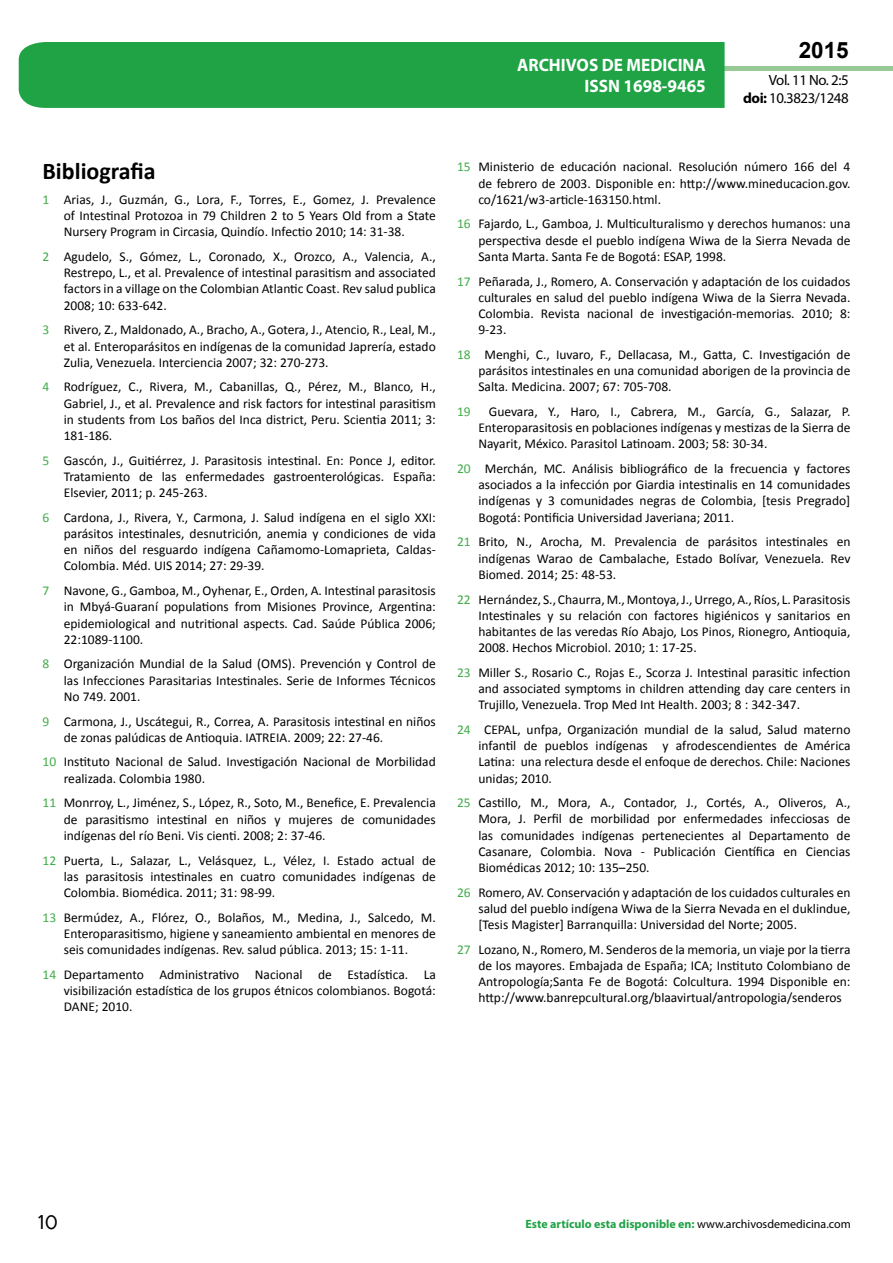
<style>
.page{position:relative;width:893px;height:1263px;background:#fff}
.page>*{position:absolute;margin:0;border:0;box-sizing:border-box;transform-origin:0 0}
.t1{font:25.5px "Tunga";color:#000}
.t2{font:700 24px "Calibri";color:#000}
.t3{font:700 22.5px "Arial";color:#000}
.t4{font:700 18px/21.6px "Myriad Pro";color:#fff;text-align:right;scale:.96 1}
.t5{font:14.85px/17.9px "Myriad Pro";letter-spacing:-.03em;color:#000;text-align:right}
.t6{font:13.5px/16.2px "Calibri";color:#000;text-align:justify}
.t7{font:13.5px "Calibri";color:#41ad49}
.t8{font:700 12px "Myriad Pro";color:#1fa345}
.s1{font-weight:700}
.s2{color:#41ad49}
.s3{color:#1da34a}
.s4{font-weight:400;color:#000}
</style>
<div class="page">
<div style="left:722px;top:66px;width:171px;height:5px;background:#96c996"></div>
<div style="left:19px;top:42px;width:706px;height:66px;background:#1fa345"></div>
<h3 class="t4" style="left:517px;top:53px;width:198px">ARCHIVOS DE MEDICINA<br>ISSN 1698-9465</h3>
<h3 class="t3" style="left:799px;top:35px;width:52px">2015</h3>
<p class="t5" style="left:743px;top:71px;width:107px">Vol. 11 No. 2:5 <span class="s1">doi:</span> 10.3823/1248</p>
<h2 class="t2" style="left:43px;top:156px;width:115px">Bibliografia</h2>
<p class="t6" style="left:64px;top:191px;width:374px;text-indent:-21px"><span class="s2">1</span> Arias, J., Guzmán, G., Lora, F., Torres, E., Gomez, J. Prevalence of Intestinal Protozoa in 79 Children 2 to 5 Years Old from a State Nursery Program in Circasia, Quindío. Infectio 2010; 14: 31-38.</p>
<p class="t6" style="left:64px;top:248px;width:374px;text-indent:-21px"><span class="s2">2</span> Agudelo, S., Gómez, L., Coronado, X., Orozco, A., Valencia, A., Restrepo, L., et al. Prevalence of intestinal parasitism and associated factors in a village on the Colombian Atlantic Coast. Rev salud publica 2008; 10: 633-642.</p>
<p class="t6" style="left:64px;top:322px;width:374px;text-indent:-21px"><span class="s2">3</span> Rivero, Z., Maldonado, A., Bracho, A., Gotera, J., Atencio, R., Leal, M., et al. Enteroparásitos en indígenas de la comunidad Japrería, estado Zulia, Venezuela. Interciencia 2007; 32: 270-273.</p>
<p class="t6" style="left:64px;top:379px;width:374px;text-indent:-21px"><span class="s2">4</span> Rodríguez, C., Rivera, M., Cabanillas, Q., Pérez, M., Blanco, H., Gabriel, J., et al. Prevalence and risk factors for intestinal parasitism in students from Los baños del Inca district, Peru. Scientia 2011; 3:<br>181-186.</p>
<p class="t6" style="left:64px;top:452px;width:374px;text-indent:-21px"><span class="s2">5</span> Gascón, J., Guitiérrez, J. Parasitosis intestinal. En: Ponce J, editor.<br>Tratamiento de las enfermedades gastroenterológicas. España:<br>Elsevier, 2011; p. 245-263.</p>
<p class="t6" style="left:64px;top:509px;width:374px;text-indent:-21px"><span class="s2">6</span> Cardona, J., Rivera, Y., Carmona, J. Salud indígena en el siglo XXI: parásitos intestinales, desnutrición, anemia y condiciones de vida en niños del resguardo indígena Cañamomo-Lomaprieta, Caldas-Colombia. Méd. UIS 2014; 27: 29-39.</p>
<p class="t6" style="left:64px;top:583px;width:374px;text-indent:-21px"><span class="s2">7</span> Navone, G., Gamboa, M., Oyhenar, E., Orden, A. Intestinal parasitosis in Mbyá-Guaraní populations from Misiones Province, Argentina: epidemiological and nutritional aspects. Cad. Saúde Pública 2006; 22:1089-1100.</p>
<p class="t6" style="left:64px;top:656px;width:374px;text-indent:-21px"><span class="s2">8</span> Organización Mundial de la Salud (OMS). Prevención y Control de las Infecciones Parasitarias Intestinales. Serie de Informes Técnicos No 749. 2001.</p>
<p class="t6" style="left:64px;top:713px;width:374px;text-indent:-21px"><span class="s2">9</span> Carmona, J., Uscátegui, R., Correa, A. Parasitosis intestinal en niños de zonas palúdicas de Antioquia. IATREIA. 2009; 22: 27-46.</p>
<p class="t6" style="left:64px;top:754px;width:374px;text-indent:-21px"><span class="s2">10</span> Instituto Nacional de Salud. Investigación Nacional de Morbilidad realizada. Colombia 1980.</p>
<p class="t6" style="left:64px;top:795px;width:374px;text-indent:-21px"><span class="s2">11</span> Monrroy, L., Jiménez, S., López, R., Soto, M., Benefice, E. Prevalencia de parasitismo intestinal en niños y mujeres de comunidades indígenas del río Beni. Vis cienti. 2008; 2: 37-46.</p>
<p class="t6" style="left:64px;top:852px;width:374px;text-indent:-21px"><span class="s2">12</span> Puerta, L., Salazar, L., Velásquez, L., Vélez, I. Estado actual de las parasitosis intestinales en cuatro comunidades indígenas de Colombia. Biomédica. 2011; 31: 98-99.</p>
<p class="t6" style="left:64px;top:909px;width:374px;text-indent:-21px"><span class="s2">13</span> Bermúdez, A., Flórez, O., Bolaños, M., Medina, J., Salcedo, M.<br>Enteroparasitismo, higiene y saneamiento ambiental en menores de seis comunidades indígenas. Rev. salud pública. 2013; 15: 1-11.</p>
<p class="t6" style="left:64px;top:966px;width:374px;text-indent:-21px"><span class="s2">14</span> Departamento Administrativo Nacional de Estadística. La visibilización estadística de los grupos étnicos colombianos. Bogotá:<br>DANE; 2010.</p>
<p class="t6" style="left:478px;top:159px;width:374px;text-indent:-21px"><span class="s2">15</span> Ministerio de educación nacional. Resolución número 166 del 4 de febrero de 2003. Disponible en: http://www.mineducacion.gov. co/1621/w3-article-163150.html.</p>
<p class="t6" style="left:478px;top:216px;width:374px;text-indent:-21px"><span class="s2">16</span> Fajardo, L., Gamboa, J. Multiculturalismo y derechos humanos: una perspectiva desde el pueblo indígena Wiwa de la Sierra Nevada de Santa Marta. Santa Fe de Bogotá: ESAP, 1998.</p>
<p class="t6" style="left:478px;top:273px;width:374px;text-indent:-21px"><span class="s2">17</span> Peñarada, J., Romero, A. Conservación y adaptación de los cuidados culturales en salud del pueblo indígena Wiwa de la Sierra Nevada.<br>Colombia. Revista nacional de investigación-memorias. 2010; 8:<br>9-23.</p>
<p class="t6" style="left:478px;top:346px;width:374px;text-indent:-21px"><span class="s2">18</span> Menghi, C., Iuvaro, F., Dellacasa, M., Gatta, C. Investigación de parásitos intestinales en una comunidad aborigen de la provincia de Salta. Medicina. 2007; 67: 705-708.</p>
<p class="t7" style="left:457px;top:403px;width:15px">19</p>
<p class="t6" style="left:478px;top:403px;width:374px;text-indent:10px">Guevara, Y., Haro, I., Cabrera, M., García, G., Salazar, P.<br>Enteroparasitosis en poblaciones indígenas y mestizas de la Sierra de Nayarit, México. Parasitol Latinoam. 2003; 58: 30-34.</p>
<p class="t6" style="left:478px;top:460px;width:374px;text-indent:-21px"><span class="s2">20</span> Merchán, MC. Análisis bibliográfico de la frecuencia y factores asociados a la infección por Giardia intestinalis en 14 comunidades indígenas y 3 comunidades negras de Colombia, [tesis Pregrado] Bogotá: Pontificia Universidad Javeriana; 2011.</p>
<p class="t6" style="left:478px;top:534px;width:374px;text-indent:-21px"><span class="s2">21</span> Brito, N., Arocha, M. Prevalencia de parásitos intestinales en indígenas Warao de Cambalache, Estado Bolívar, Venezuela. Rev Biomed. 2014; 25: 48-53.</p>
<p class="t6" style="left:478px;top:591px;width:374px;text-indent:-21px"><span class="s2">22</span> Hernández, S., Chaurra, M., Montoya, J., Urrego, A., Ríos, L. Parasitosis Intestinales y su relación con factores higiénicos y sanitarios en habitantes de las veredas Río Abajo, Los Pinos, Rionegro, Antioquia, 2008. Hechos Microbiol. 2010; 1: 17-25.</p>
<p class="t6" style="left:478px;top:664px;width:374px;text-indent:-21px"><span class="s2">23</span> Miller S., Rosario C., Rojas E., Scorza J. Intestinal parasitic infection and associated symptoms in children attending day care centers in Trujillo, Venezuela. Trop Med Int Health. 2003; 8 : 342-347.</p>
<p class="t6" style="left:478px;top:721px;width:374px;text-indent:-21px"><span class="s2">24</span> CEPAL, unfpa, Organización mundial de la salud, Salud materno infantil de pueblos indígenas y afrodescendientes de América Latina: una relectura desde el enfoque de derechos. Chile: Naciones unidas; 2010.</p>
<p class="t6" style="left:478px;top:795px;width:374px;text-indent:-21px"><span class="s2">25</span> Castillo, M., Mora, A., Contador, J., Cortés, A., Oliveros, A., Mora, J. Perfil de morbilidad por enfermedades infecciosas de las comunidades indígenas pertenecientes al Departamento de Casanare, Colombia. Nova - Publicación Científica en Ciencias Biomédicas 2012; 10: 135–250.</p>
<p class="t6" style="left:478px;top:884px;width:374px;text-indent:-21px"><span class="s2">26</span> Romero, AV. Conservación y adaptación de los cuidados culturales en salud del pueblo indígena Wiwa de la Sierra Nevada en el duklindue, [Tesis Magister] Barranquilla: Universidad del Norte; 2005.</p>
<p class="t6" style="left:478px;top:941px;width:374px;text-indent:-21px"><span class="s2">27</span> Lozano, N., Romero, M. Senderos de la memoria, un viaje por la tierra de los mayores. Embajada de España; ICA; Instituto Colombiano de Antropología;Santa Fe de Bogotá: Colcultura. 1994 Disponible en: http://www.banrepcultural.org/blaavirtual/antropologia/senderos</p>
<h1 class="t1" style="left:38px;top:1205px;width:22px">10</h1>
<p class="t8" style="left:525px;top:1216px;width:327px">Este artículo esta disp<span class="s3">oni</span>ble en: <span class="s4">www.archivosdemedicina.com</span></p>
</div>
